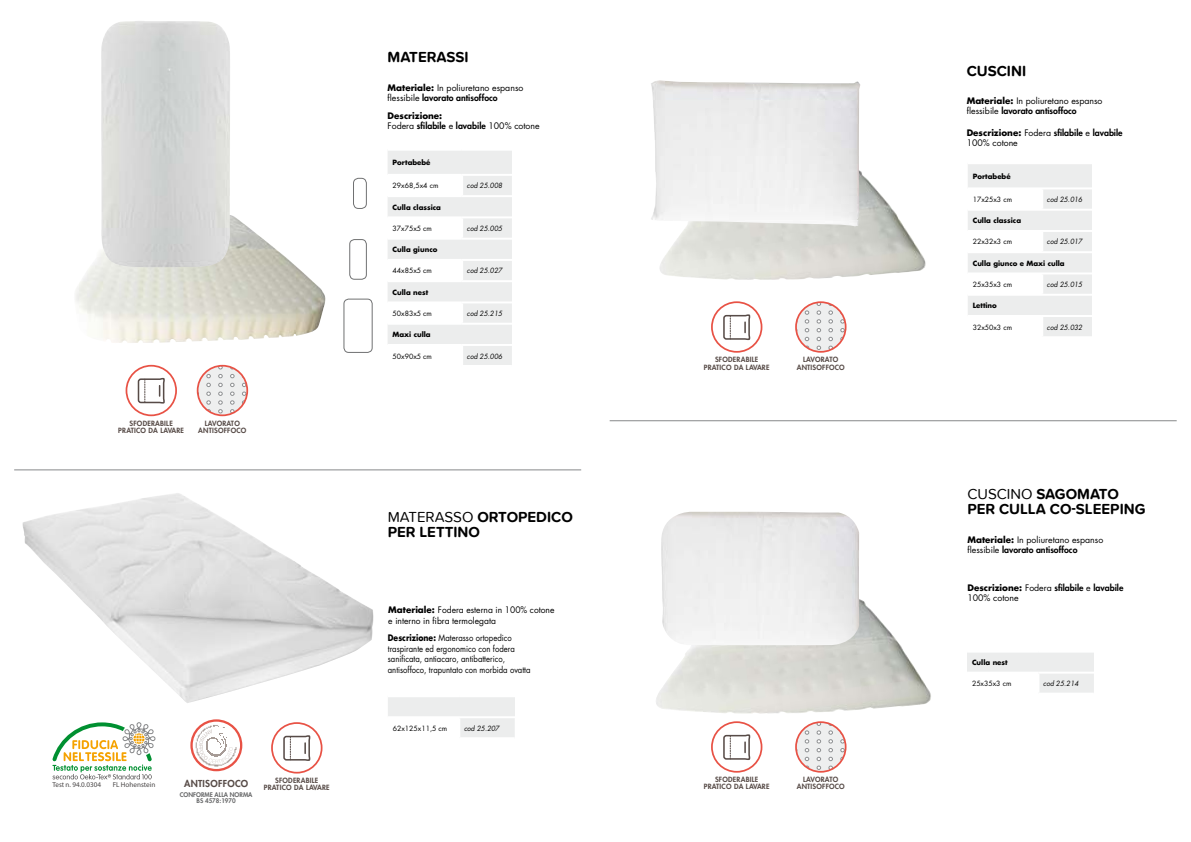
<style>
.page{position:relative;width:1191px;height:842px;background:#fff}
.page>*{position:absolute;margin:0;border:0;box-sizing:border-box;transform-origin:0 0}
.t1{font:700 15px/15px "Proxima Soft";color:#000}
.t2{font:800 9.4px "Futura Std";letter-spacing:.03em;color:#574b47}
.t3{font:8.8px/10.5px "Futura Std";color:#000}
.t4{font:8.8px/10.5px "Futura Std";color:#000;scale:.88 1}
.t5{font:7.1px "Myriad Pro";color:#494646}
.t6{font:800 7px/7px "Futura Std";letter-spacing:.03em;color:#574b47;text-align:center}
.t7{font:700 7px "Futura Std";color:#000}
.t8{font:7px "Futura Std";color:#000}
.t9{font:italic 7px "Futura Std";color:#000;scale:.95 1}
.t10{font:800 6.2px/6px "Futura Std";color:#696a6b;text-align:center}
.s1{font-weight:700}
.s2{font-weight:800}
.s3{font-weight:400}
</style>
<div class="page">
<img style="left:75px;top:215px;width:251px;height:128px">
<svg style="left:388px;top:151px;width:124px;height:214px"></svg>
<hr style="left:387px;top:174px;width:75px;height:2px;background:#fff">
<hr style="left:462px;top:174px;width:51px;height:2px;background:#fff">
<hr style="left:387px;top:195px;width:75px;height:2px;background:#fff">
<hr style="left:462px;top:195px;width:51px;height:2px;background:#fff">
<hr style="left:387px;top:216px;width:75px;height:2px;background:#fff">
<hr style="left:462px;top:216px;width:51px;height:2px;background:#fff">
<hr style="left:387px;top:238px;width:75px;height:2px;background:#fff">
<hr style="left:462px;top:238px;width:51px;height:2px;background:#fff">
<hr style="left:387px;top:259px;width:75px;height:2px;background:#fff">
<hr style="left:462px;top:259px;width:51px;height:2px;background:#fff">
<hr style="left:387px;top:280px;width:75px;height:2px;background:#fff">
<hr style="left:462px;top:280px;width:51px;height:2px;background:#fff">
<hr style="left:387px;top:301px;width:75px;height:2px;background:#fff">
<hr style="left:462px;top:301px;width:51px;height:2px;background:#fff">
<hr style="left:387px;top:323px;width:75px;height:2px;background:#fff">
<hr style="left:462px;top:323px;width:51px;height:2px;background:#fff">
<hr style="left:387px;top:344px;width:75px;height:2px;background:#fff">
<hr style="left:462px;top:344px;width:51px;height:2px;background:#fff">
<img style="left:100px;top:21px;width:130px;height:246px">
<svg style="left:388px;top:697px;width:127px;height:40px"></svg>
<img style="left:22px;top:493px;width:351px;height:210px">
<hr style="left:14px;top:470px;width:567px;height:1px;background:#87888a">
<div style="left:344px;top:299px;width:28px;height:54px;border:1px solid #707172;border-radius:5px"></div>
<div style="left:349px;top:239px;width:17px;height:40px;border:1px solid #707172;border-radius:5px"></div>
<div style="left:353px;top:178px;width:13px;height:31px;border:1px solid #707172;border-radius:5px"></div>
<div style="left:126px;top:365px;width:51px;height:51px;border:2px solid #e85245;border-radius:50%"></div>
<svg style="left:137px;top:378px;width:27px;height:26px"></svg>
<div style="left:271px;top:722px;width:51px;height:51px;border:2px solid #e85245;border-radius:50%"></div>
<svg style="left:283px;top:735px;width:27px;height:26px"></svg>
<svg style="left:191px;top:720px;width:50px;height:50px"></svg>
<img style="left:195px;top:725px;width:43px;height:42px">
<svg style="left:199px;top:729px;width:34px;height:34px"></svg>
<div style="left:190px;top:719px;width:52px;height:52px;border:2px solid #e85245;border-radius:50%"></div>
<svg style="left:198px;top:366px;width:49px;height:49px"></svg>
<div style="left:197px;top:365px;width:51px;height:51px;border:2px solid #e85245;border-radius:50%"></div>
<svg style="left:52px;top:722px;width:104px;height:57px"></svg>
<img style="left:660px;top:171px;width:266px;height:109px">
<img style="left:656px;top:599px;width:275px;height:114px">
<svg style="left:968px;top:164px;width:124px;height:172px"></svg>
<hr style="left:967px;top:187px;width:75px;height:2px;background:#fff">
<hr style="left:1042px;top:187px;width:51px;height:2px;background:#fff">
<hr style="left:967px;top:209px;width:75px;height:2px;background:#fff">
<hr style="left:1042px;top:209px;width:51px;height:2px;background:#fff">
<hr style="left:967px;top:230px;width:75px;height:2px;background:#fff">
<hr style="left:1042px;top:230px;width:51px;height:2px;background:#fff">
<hr style="left:967px;top:251px;width:75px;height:2px;background:#fff">
<hr style="left:1042px;top:251px;width:51px;height:2px;background:#fff">
<hr style="left:967px;top:272px;width:75px;height:2px;background:#fff">
<hr style="left:1042px;top:272px;width:51px;height:2px;background:#fff">
<hr style="left:967px;top:294px;width:75px;height:2px;background:#fff">
<hr style="left:1042px;top:294px;width:51px;height:2px;background:#fff">
<hr style="left:967px;top:315px;width:75px;height:2px;background:#fff">
<hr style="left:1042px;top:315px;width:51px;height:2px;background:#fff">
<svg style="left:967px;top:653px;width:127px;height:40px"></svg>
<hr style="left:609px;top:420px;width:567px;height:1px;background:#87888a">
<img style="left:661px;top:512px;width:198px;height:133px">
<img style="left:651px;top:80px;width:209px;height:146px">
<div style="left:711px;top:301px;width:51px;height:52px;border:2px solid #e85245;border-radius:50%"></div>
<svg style="left:723px;top:314px;width:27px;height:27px"></svg>
<div style="left:711px;top:721px;width:51px;height:52px;border:2px solid #e85245;border-radius:50%"></div>
<svg style="left:723px;top:734px;width:27px;height:26px"></svg>
<svg style="left:797px;top:302px;width:48px;height:50px"></svg>
<div style="left:795px;top:301px;width:51px;height:52px;border:2px solid #e85245;border-radius:50%"></div>
<svg style="left:797px;top:722px;width:48px;height:50px"></svg>
<div style="left:795px;top:721px;width:51px;height:52px;border:2px solid #e85245;border-radius:50%"></div>
<p class="t6" style="left:118px;top:420px;width:67px">SFODERABILE<br>PRATICO DA LAVARE</p>
<p class="t6" style="left:198px;top:420px;width:50px">LAVORATO<br>ANTISOFFOCO</p>
<p class="t5" style="left:52px;top:780px;width:50px">Test n. 94.0.0304</p>
<p class="t5" style="left:113px;top:780px;width:44px">FL Hohenstein</p>
<p class="t2" style="left:184px;top:778px;width:66px">ANTISOFFOCO</p>
<p class="t10" style="left:180px;top:791px;width:74px">CONFORME ALLA NORMA<br>BS 4578:1970</p>
<p class="t6" style="left:275px;top:777px;width:45px">SFODERABILE</p>
<p class="t6" style="left:264px;top:784px;width:67px">PRATICO DA LAVARE</p>
<h1 class="t1" style="left:387px;top:49px;width:82px">MATERASSI</h1>
<p class="t3" style="left:387px;top:82px;width:137px"><span class="s1">Materiale:</span> In poliuretano espanso flessibile <span class="s2">lavorato antisoffoco</span></p>
<p class="t3" style="left:387px;top:110px;width:153px"><span class="s1">Descrizione:<br></span>Fodera <span class="s2">sfilabile</span> e <span class="s2">lavabile</span> 100% cotone</p>
<p class="t7" style="left:392px;top:158px;width:39px">Portabebé</p>
<p class="t8" style="left:392px;top:181px;width:47px">29x68,5x4 cm</p>
<p class="t9" style="left:467px;top:181px;width:39px">cod 25.008</p>
<p class="t7" style="left:392px;top:202px;width:50px">Culla classica</p>
<p class="t8" style="left:392px;top:224px;width:41px">37x75x5 cm</p>
<p class="t9" style="left:467px;top:224px;width:39px">cod 25.005</p>
<p class="t7" style="left:392px;top:245px;width:46px">Culla giunco</p>
<p class="t8" style="left:392px;top:266px;width:41px">44x85x5 cm</p>
<p class="t9" style="left:467px;top:266px;width:39px">cod 25.027</p>
<p class="t7" style="left:392px;top:287px;width:37px">Culla nest</p>
<p class="t8" style="left:392px;top:309px;width:41px">50x83x5 cm</p>
<p class="t9" style="left:467px;top:309px;width:39px">cod 25.215</p>
<p class="t7" style="left:392px;top:330px;width:40px">Maxi culla</p>
<p class="t8" style="left:392px;top:351px;width:41px">50x90x5 cm</p>
<p class="t9" style="left:467px;top:351px;width:39px">cod 25.006</p>
<h1 class="t1" style="left:388px;top:509px;width:186px"><span class="s3">MATERASSO</span> ORTOPEDICO<br>PER LETTINO</h1>
<p class="t3" style="left:388px;top:605px;width:168px"><span class="s1">Materiale:</span> Fodera esterna in 100% cotone e interno in fibra termolegata</p>
<p class="t4" style="left:388px;top:633px;width:164px"><span class="s1">Descrizione:</span> Materasso ortopedico traspirante ed ergonomico con fodera sanificata, antiacaro, antibatterico, antisoffoco, trapuntato con morbida ovatta</p>
<p class="t8" style="left:393px;top:724px;width:56px">62x125x11,5 cm</p>
<p class="t9" style="left:464px;top:724px;width:39px">cod 25.207</p>
<p class="t6" style="left:704px;top:356px;width:67px">SFODERABILE<br>PRATICO DA LAVARE</p>
<p class="t6" style="left:796px;top:356px;width:50px">LAVORATO<br>ANTISOFFOCO</p>
<p class="t6" style="left:704px;top:776px;width:67px">SFODERABILE<br>PRATICO DA LAVARE</p>
<p class="t6" style="left:796px;top:776px;width:50px">LAVORATO<br>ANTISOFFOCO</p>
<h1 class="t1" style="left:966px;top:63px;width:61px">CUSCINI</h1>
<p class="t3" style="left:966px;top:95px;width:137px"><span class="s1">Materiale:</span> In poliuretano espanso flessibile <span class="s2">lavorato antisoffoco</span></p>
<p class="t3" style="left:966px;top:127px;width:157px"><span class="s1">Descrizione:</span> Fodera <span class="s2">sfilabile</span> e <span class="s2">lavabile<br></span>100% cotone</p>
<p class="t7" style="left:972px;top:171px;width:39px">Portabebé</p>
<p class="t8" style="left:972px;top:195px;width:41px">17x25x3 cm</p>
<p class="t9" style="left:1047px;top:195px;width:39px">cod 25.016</p>
<p class="t7" style="left:972px;top:216px;width:50px">Culla classica</p>
<p class="t8" style="left:972px;top:237px;width:41px">22x32x3 cm</p>
<p class="t9" style="left:1047px;top:237px;width:39px">cod 25.017</p>
<p class="t7" style="left:972px;top:258px;width:93px">Culla giunco e Maxi culla</p>
<p class="t8" style="left:972px;top:280px;width:41px">25x35x3 cm</p>
<p class="t9" style="left:1047px;top:280px;width:39px">cod 25.015</p>
<p class="t7" style="left:972px;top:301px;width:26px">Lettino</p>
<p class="t8" style="left:972px;top:322px;width:41px">32x50x3 cm</p>
<p class="t9" style="left:1047px;top:322px;width:39px">cod 25.032</p>
<h1 class="t1" style="left:967px;top:486px;width:180px"><span class="s3">CUSCINO</span> SAGOMATO<br>PER CULLA CO-SLEEPING</h1>
<p class="t3" style="left:967px;top:534px;width:137px"><span class="s1">Materiale:</span> In poliuretano espanso flessibile <span class="s2">lavorato antisoffoco</span></p>
<p class="t3" style="left:967px;top:582px;width:157px"><span class="s1">Descrizione:</span> Fodera <span class="s2">sfilabile</span> e <span class="s2">lavabile<br></span>100% cotone</p>
<p class="t7" style="left:972px;top:658px;width:37px">Culla nest</p>
<p class="t8" style="left:972px;top:679px;width:41px">25x35x3 cm</p>
<p class="t9" style="left:1043px;top:679px;width:39px">cod 25.214</p>
</div>
